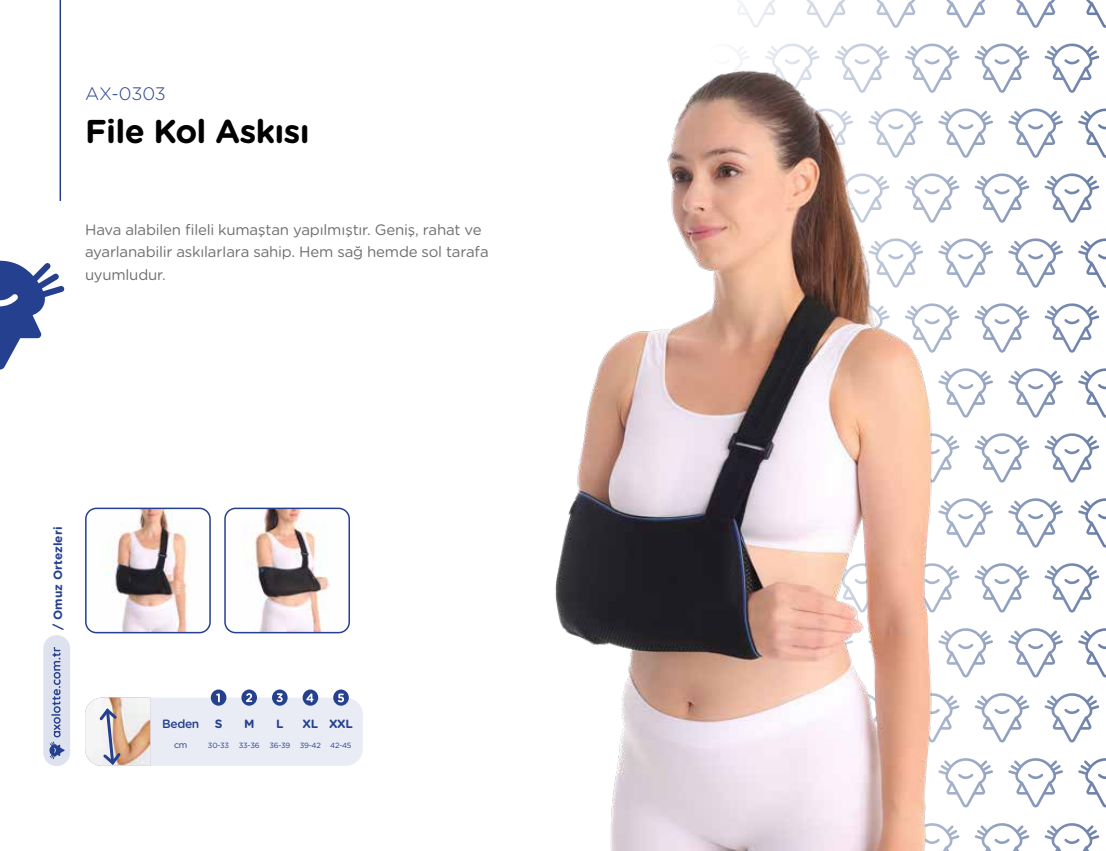
<style>
.page{position:relative;width:1106px;height:851px;background:#fff}
.page>*{position:absolute;margin:0;border:0;box-sizing:border-box;transform-origin:0 0}
.t1{font:700 33px "Gotham Rounded";letter-spacing:-.02em;color:#000}
.t2{font:300 18px "Gotham Rounded";letter-spacing:-.005em;color:#25408f}
.t3{font:15px/22.5px "Gotham Rounded";letter-spacing:-.015em;color:#6d6e71}
.t4{font:700 12px "Gotham Rounded";color:#25408f}
.t5{font:500 12px "Gotham Rounded";letter-spacing:-.03em;color:#25408f}
.t6{font:9px "Gotham Rounded";color:#25408f}
.t7{font:7.5px "Gotham Rounded";letter-spacing:-.03em;color:#25408f}
</style>
<div class="page">
<svg style="left:0;top:260px;width:65px;height:110px"></svg>
<hr style="left:60px;top:0;width:1px;height:201px;background:#25408f">
<div style="left:43px;top:635px;width:27px;height:131px;background:#dee2ee;border-radius:13px"></div>
<svg style="left:49px;top:647px;width:16px;height:112px"></svg>
<svg style="left:737px;top:0;width:369px;height:850px"></svg>
<img style="left:555px;top:31px;width:531px;height:819px">
<img style="left:87px;top:510px;width:122px;height:122px">
<div style="left:85px;top:507px;width:126px;height:126px;border:2px solid #25408f;border-radius:11px"></div>
<img style="left:226px;top:510px;width:123px;height:122px">
<div style="left:224px;top:507px;width:126px;height:126px;border:2px solid #25408f;border-radius:11px"></div>
<svg style="left:211px;top:689px;width:15px;height:16px"></svg>
<svg style="left:241px;top:689px;width:16px;height:16px"></svg>
<svg style="left:272px;top:689px;width:15px;height:16px"></svg>
<svg style="left:303px;top:689px;width:15px;height:16px"></svg>
<svg style="left:333px;top:689px;width:16px;height:16px"></svg>
<svg style="left:85px;top:693px;width:278px;height:73px"></svg>
<p class="t2" style="left:85px;top:81px;width:82px">AX-0303</p>
<h1 class="t1" style="left:85px;top:107px;width:226px">File Kol Askısı</h1>
<p class="t3" style="left:85px;top:218px;width:405px">Hava alabilen fileli kumaştan yapılmıştır. Geniş, rahat ve ayarlanabilir askılarIara sahip. Hem sağ hemde sol tarafa uyumludur.</p>
<p class="t4" style="left:49px;top:629px;width:104px;rotate:-90deg">/ Omuz Ortezleri</p>
<p class="t5" style="left:162px;top:714px;width:39px">Beden</p>
<p class="t6" style="left:174px;top:738px;width:15px">cm</p>
<p class="t4" style="left:215px;top:714px;width:9px">S</p>
<p class="t4" style="left:244px;top:714px;width:12px">M</p>
<p class="t4" style="left:276px;top:714px;width:9px">L</p>
<p class="t4" style="left:302px;top:714px;width:52px">XL XXL</p>
<p class="t7" style="left:208px;top:739px;width:23px">30-33</p>
<p class="t7" style="left:239px;top:739px;width:22px">33-36</p>
<p class="t7" style="left:269px;top:739px;width:22px">36-39</p>
<p class="t7" style="left:300px;top:739px;width:23px">39-42</p>
<p class="t7" style="left:330px;top:739px;width:23px">42-45</p>
</div>
